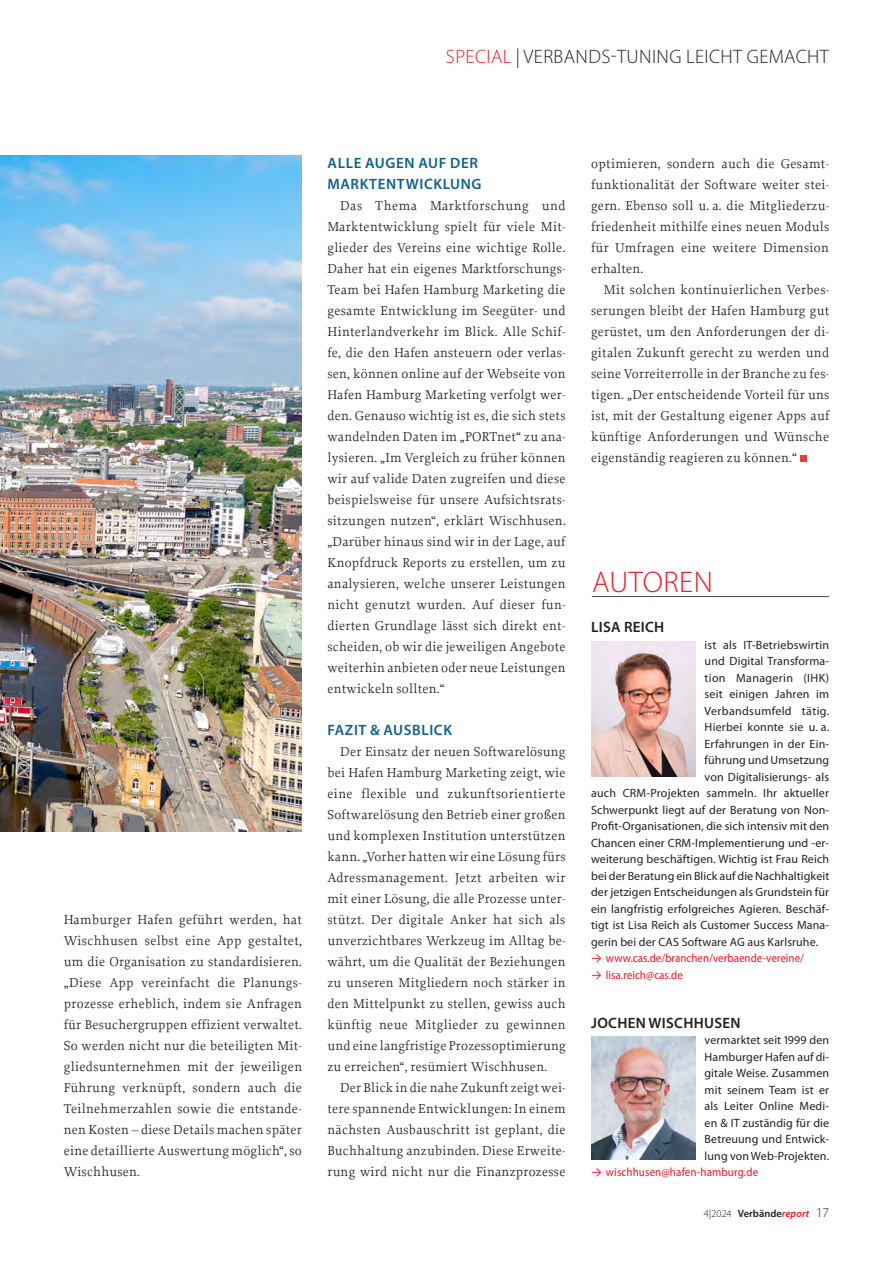
<style>
.page{position:relative;width:893px;height:1263px;background:#fff}
.page>*{position:absolute;margin:0;border:0;box-sizing:border-box;transform-origin:0 0}
.t1{font:300 30px "Myriad Pro";letter-spacing:.02em;color:#ee1b2a}
.t2{font:300 19.5px "Myriad Pro";letter-spacing:.02em;color:#231f20}
.t3{font:600 15px/21px "Myriad Pro";letter-spacing:.04em;color:#0f618e}
.t4{font:600 15px "Myriad Pro";letter-spacing:.02em;color:#231f20}
.t5{font:13.5px/21px "Proforma";letter-spacing:.02em;color:#231f20;text-align:justify}
.t6{font:12px/16.5px "Myriad Pro";letter-spacing:.01em;color:#231f20;text-align:justify}
.t7{font:semi-condensed 12px "Myriad Pro";color:#ee1b2a}
.t8{font:12px "Myriad Pro";letter-spacing:.03em;color:#231f20}
.t9{font:600 10.5px "Myriad Pro";color:#231f20}
.s1{color:#ee1b2a}
.s2{font-family:"Calibri";font-stretch:normal}
.s3{font-weight:300}
.s4{font-style:italic;color:#ee1b2a}
.s5{font-weight:300;font-size:13.5px}
</style>
<div class="page">
<svg style="left:800px;top:456px;width:6px;height:6px"></svg>
<img style="left:0;top:155px;width:302px;height:676px">
<img style="left:591px;top:641px;width:104px;height:135px">
<hr style="left:592px;top:596px;width:237px;height:1px;background:#4b4c4d">
<img style="left:591px;top:1036px;width:104px;height:123px">
<h2 class="t2" style="left:446px;top:45px;width:385px"><span class="s1">SPECIAL</span> | VERBANDS-TUNING LEICHT GEMACHT</h2>
<p class="t5" style="left:64px;top:909px;width:240px">Hamburger Hafen geführt werden, hat Wischhusen selbst eine App gestaltet, um die Organisation zu standardisieren. „Diese App vereinfacht die Planungs&shy;prozesse erheblich, indem sie Anfragen für Besuchergruppen effizient verwaltet.<br>So werden nicht nur die beteiligten Mit&shy;gliedsunternehmen mit der jeweiligen Führung verknüpft, sondern auch die Teilnehmerzahlen sowie die entstande&shy;nen Kosten – diese Details machen später eine detaillierte Auswertung möglich“, so Wischhusen.</p>
<p class="t3" style="left:328px;top:152px;width:156px">ALLE AUGEN AUF DER<br>MARKTENTWICKLUNG</p>
<p class="t5" style="left:327px;top:195px;width:240px;text-indent:13px">Das Thema Marktforschung und Marktentwicklung spielt für viele Mit&shy;glieder des Vereins eine wichtige Rolle.<br>Daher hat ein eigenes Marktforschungs-Team bei Hafen Hamburg Marketing die gesamte Entwicklung im Seegüter- und Hinterlandverkehr im Blick. Alle Schif&shy;fe, die den Hafen ansteuern oder verlas&shy;sen, können online auf der Webseite von Hafen Hamburg Marketing verfolgt wer&shy;den. Genauso wichtig ist es, die sich stets wandelnden Daten im „PORTnet“ zu ana&shy;lysieren. „Im Vergleich zu früher können wir auf valide Daten zugreifen und diese beispielsweise für unsere Aufsichtsrats&shy;sitzungen nutzen“, erklärt Wischhusen. „Darüber hinaus sind wir in der Lage, auf Knopfdruck Reports zu erstellen, um zu analysieren, welche unserer Leistungen nicht genutzt wurden. Auf dieser fun&shy;dierten Grundlage lässt sich direkt ent&shy;scheiden, ob wir die jeweiligen Angebote weiterhin anbieten oder neue Leistungen entwickeln sollten.“</p>
<p class="t3" style="left:328px;top:719px;width:126px">FAZIT &amp; AUSBLICK</p>
<p class="t5" style="left:327px;top:741px;width:240px;text-indent:13px">Der Einsatz der neuen Softwarelösung bei Hafen Hamburg Marketing zeigt, wie eine flexible und zukunftsorientierte Softwarelösung den Betrieb einer großen und komplexen Institution unterstützen kann. „Vorher hatten wir eine Lösung fürs Adressmanagement. Jetzt arbeiten wir mit einer Lösung, die alle Prozesse unter&shy;stützt. Der digitale Anker hat sich als unverzichtbares Werkzeug im Alltag be&shy;währt, um die Qualität der Beziehungen zu unseren Mitgliedern noch stärker in den Mittelpunkt zu stellen, gewiss auch künftig neue Mitglieder zu gewinnen und eine langfristige Prozessoptimierung zu erreichen“, resümiert Wischhusen.</p>
<p class="t5" style="left:327px;top:1077px;width:240px;text-indent:13px">Der Blick in die nahe Zukunft zeigt wei&shy;tere spannende Entwicklungen: In einem nächsten Ausbauschritt ist geplant, die Buchhaltung anzubinden. Diese Erweite&shy;rung wird nicht nur die Finanzprozesse</p>
<p class="t5" style="left:591px;top:153px;width:240px">optimieren, sondern auch die Gesamt&shy;funktionalität der Software weiter stei&shy;gern. Ebenso soll u. a. die Mitgliederzu&shy;friedenheit mithilfe eines neuen Moduls für Umfragen eine weitere Dimension erhalten.</p>
<p class="t5" style="left:591px;top:279px;width:240px;text-indent:13px">Mit solchen kontinuierlichen Verbes&shy;serungen bleibt der Hafen Hamburg gut gerüstet, um den Anforderungen der di&shy;gitalen Zukunft gerecht zu werden und seine Vorreiterrolle in der Branche zu fes&shy;tigen. „Der entscheidende Vorteil für uns ist, mit der Gestaltung eigener Apps auf künftige Anforderungen und Wünsche eigenständig reagieren zu können.“</p>
<h1 class="t1" style="left:592px;top:564px;width:122px">AUTOREN</h1>
<p class="t4" style="left:591px;top:618px;width:75px">LISA REICH</p>
<p class="t6" style="left:705px;top:636px;width:126px">ist als IT-Betriebswirtin</p>
<p class="t6" style="left:705px;top:653px;width:126px">und Digital Transforma-</p>
<p class="t8" style="left:705px;top:670px;width:126px">tion Managerin (IHK)</p>
<p class="t6" style="left:705px;top:686px;width:126px">seit einigen Jahren im</p>
<p class="t8" style="left:705px;top:703px;width:126px">Verbandsumfeld tätig.</p>
<p class="t6" style="left:705px;top:719px;width:126px">Hierbei konnte sie u. a.</p>
<p class="t6" style="left:705px;top:735px;width:126px">Erfahrungen in der Ein-</p>
<p class="t6" style="left:705px;top:752px;width:126px">führung und Umsetzung</p>
<p class="t6" style="left:705px;top:768px;width:126px">von Digitalisierungs- als</p>
<p class="t6" style="left:591px;top:785px;width:240px">auch CRM-Projekten sammeln. Ihr aktueller</p>
<p class="t6" style="left:591px;top:801px;width:240px">Schwerpunkt liegt auf der Beratung von Non-</p>
<p class="t6" style="left:591px;top:818px;width:240px">Profit-Organisationen, die sich intensiv mit den</p>
<p class="t6" style="left:591px;top:834px;width:240px">Chancen einer CRM-Implementierung und -er-</p>
<p class="t6" style="left:591px;top:851px;width:240px">weiterung beschäftigen. Wichtig ist Frau Reich</p>
<p class="t6" style="left:591px;top:867px;width:240px">bei der Beratung ein Blick auf die Nachhaltigkeit</p>
<p class="t6" style="left:591px;top:884px;width:240px">der jetzigen Entscheidungen als Grundstein für</p>
<p class="t6" style="left:591px;top:900px;width:240px">ein langfristig erfolgreiches Agieren. Beschäf-</p>
<p class="t6" style="left:591px;top:917px;width:240px">tigt ist Lisa Reich als Customer Success Mana-</p>
<p class="t6" style="left:591px;top:933px;width:229px">gerin bei der CAS Software AG aus Karlsruhe.</p>
<p class="t7" style="left:591px;top:951px;width:215px"><span class="s2">→</span> www.cas.de/branchen/verbaende-vereine/</p>
<p class="t7" style="left:591px;top:967px;width:93px"><span class="s2">→</span> lisa.reich@cas.de</p>
<p class="t4" style="left:591px;top:1013px;width:151px">JOCHEN WISCHHUSEN</p>
<p class="t6" style="left:705px;top:1032px;width:126px">vermarktet seit 1999 den Hamburger Hafen auf di&shy;gitale Weise. Zusammen mit seinem Team ist er als Leiter Online Medi&shy;en &amp; IT zuständig für die Betreuung und Entwick&shy;lung von Web-Projekten.</p>
<p class="t7" style="left:591px;top:1165px;width:169px"><span class="s2">→</span> wischhusen@hafen-hamburg.de</p>
<p class="t9" style="left:704px;top:1207px;width:127px"><span class="s3">4|2024</span> Verbände<span class="s4">report</span> <span class="s5">17</span></p>
</div>
